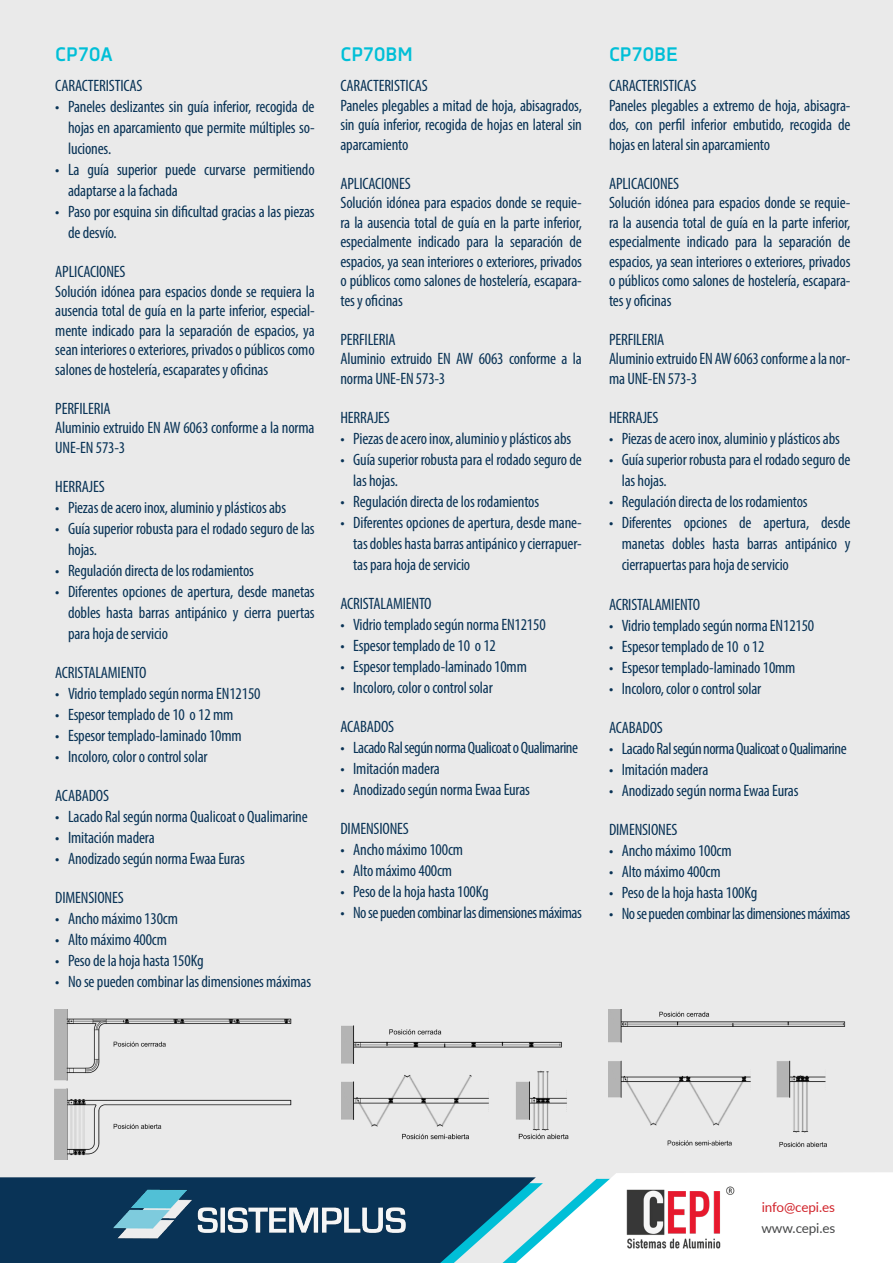
<style>
.page{position:relative;width:893px;height:1263px;background:#fff}
.page>*{position:absolute;margin:0;border:0;box-sizing:border-box;transform-origin:0 0}
.t1{font:700 19.5px "Decima Nova Pro";color:#00bfd7}
.Estilo_de_párrafo_1{font:condensed 16.5px/19.5px "Myriad Pro";letter-spacing:-.01em;color:#093356;text-align:justify}
.Estilo_de_párrafo_1-2{font:condensed 16.5px "Myriad Pro";letter-spacing:-.03em;color:#093356}
.Estilo_de_párrafo_1-3{font:13.5px "Lato";letter-spacing:-.01em;color:#d1232a}
.Estilo_de_párrafo_1-4{font:13.5px "Lato";letter-spacing:-.01em;color:#464748}
</style>
<div class="page">
<div style="left:1px;top:0;width:892px;height:1263px;background:#eaeaea"></div>
<img style="left:55px;top:1009px;width:237px;height:151px">
<img style="left:341px;top:1025px;width:228px;height:115px">
<img style="left:608px;top:1009px;width:238px;height:138px">
<svg style="left:0;top:1172px;width:893px;height:91px;background:#a1b8c4"></svg>
<img style="left:621px;top:1183px;width:117px;height:69px">
<img style="left:94px;top:1172px;width:329px;height:91px">
<p class="t1" style="left:55px;top:43px;width:59px">CP70A</p>
<p class="t1" style="left:340px;top:43px;width:74px">CP70BM</p>
<p class="t1" style="left:609px;top:43px;width:70px">CP70BE</p>
<p class="Estilo_de_párrafo_1" style="left:55px;top:76px;width:89px">CARACTERISTICAS</p>
<p class="Estilo_de_párrafo_1" style="left:68px;top:96px;width:248px;line-height:21px;text-indent:-13px">• Paneles deslizantes sin guía inferior, recogida de hojas en aparcamiento que permite múltiples so&shy;luciones.</p>
<p class="Estilo_de_párrafo_1" style="left:68px;top:159px;width:248px;line-height:21px;text-indent:-13px">• La guía superior puede curvarse permitiendo adaptarse a la fachada</p>
<p class="Estilo_de_párrafo_1" style="left:68px;top:201px;width:248px;line-height:21px;text-indent:-13px">• Paso por esquina sin dificultad gracias a las piezas de desvío.</p>
<p class="Estilo_de_párrafo_1" style="left:55px;top:262px;width:72px">APLICACIONES</p>
<p class="Estilo_de_párrafo_1" style="left:55px;top:281px;width:261px">Solución idónea para espacios donde se requiera la ausencia total de guía en la parte inferior, especial&shy;mente indicado para la separación de espacios, ya sean interiores o exteriores, privados o públicos como salones de hostelería, escaparates y oficinas</p>
<p class="Estilo_de_párrafo_1" style="left:55px;top:398px;width:57px">PERFILERIA</p>
<p class="Estilo_de_párrafo_1" style="left:55px;top:418px;width:261px">Aluminio extruido EN AW 6063 conforme a la norma<br>UNE-EN 573-3</p>
<p class="Estilo_de_párrafo_1" style="left:55px;top:476px;width:51px">HERRAJES</p>
<p class="Estilo_de_párrafo_1" style="left:55px;top:497px;width:232px">• Piezas de acero inox, aluminio y plásticos abs</p>
<p class="Estilo_de_párrafo_1" style="left:68px;top:517px;width:248px;line-height:21px;text-indent:-13px">• Guía superior robusta para el rodado seguro de las hojas.</p>
<p class="Estilo_de_párrafo_1" style="left:55px;top:560px;width:200px">• Regulación directa de los rodamientos</p>
<p class="Estilo_de_párrafo_1" style="left:68px;top:580px;width:248px;line-height:21px;text-indent:-13px">• Diferentes opciones de apertura, desde manetas dobles hasta barras antipánico y cierra puertas para hoja de servicio</p>
<p class="Estilo_de_párrafo_1" style="left:55px;top:662px;width:93px">ACRISTALAMIENTO</p>
<p class="Estilo_de_párrafo_1" style="left:55px;top:683px;width:207px">• Vidrio templado según norma EN12150</p>
<p class="Estilo_de_párrafo_1" style="left:55px;top:704px;width:180px">• Espesor templado de 10 o 12 mm</p>
<p class="Estilo_de_párrafo_1" style="left:55px;top:725px;width:188px">• Espesor templado-laminado 10mm</p>
<p class="Estilo_de_párrafo_1" style="left:55px;top:746px;width:154px">• Incoloro, color o control solar</p>
<p class="Estilo_de_párrafo_1" style="left:55px;top:785px;width:55px">ACABADOS</p>
<p class="Estilo_de_párrafo_1" style="left:55px;top:806px;width:254px">• Lacado Ral según norma Qualicoat o Qualimarine</p>
<p class="Estilo_de_párrafo_1" style="left:55px;top:827px;width:101px">• Imitación madera</p>
<p class="Estilo_de_párrafo_1" style="left:55px;top:848px;width:191px">• Anodizado según norma Ewaa Euras</p>
<p class="Estilo_de_párrafo_1" style="left:55px;top:887px;width:70px">DIMENSIONES</p>
<p class="Estilo_de_párrafo_1" style="left:55px;top:908px;width:124px">• Ancho máximo 130cm</p>
<p class="Estilo_de_párrafo_1" style="left:55px;top:929px;width:113px">• Alto máximo 400cm</p>
<p class="Estilo_de_párrafo_1" style="left:55px;top:950px;width:150px">• Peso de la hoja hasta 150Kg</p>
<p class="Estilo_de_párrafo_1" style="left:55px;top:971px;width:257px">• No se pueden combinar las dimensiones máximas</p>
<p class="Estilo_de_párrafo_1" style="left:340px;top:76px;width:89px">CARACTERISTICAS</p>
<p class="Estilo_de_párrafo_1" style="left:340px;top:95px;width:243px">Paneles plegables a mitad de hoja, abisagrados, sin guía inferior, recogida de hojas en lateral sin aparcamiento</p>
<p class="Estilo_de_párrafo_1" style="left:340px;top:173px;width:72px">APLICACIONES</p>
<p class="Estilo_de_párrafo_1" style="left:340px;top:193px;width:243px">Solución idónea para espacios donde se requie&shy;ra la ausencia total de guía en la parte inferior, especialmente indicado para la separación de espacios, ya sean interiores o exteriores, privados o públicos como salones de hostelería, escapara&shy;tes y oficinas</p>
<p class="Estilo_de_párrafo_1" style="left:340px;top:329px;width:57px">PERFILERIA</p>
<p class="Estilo_de_párrafo_1" style="left:340px;top:349px;width:243px">Aluminio extruido EN AW 6063 conforme a la norma UNE-EN 573-3</p>
<p class="Estilo_de_párrafo_1" style="left:340px;top:407px;width:51px">HERRAJES</p>
<p class="Estilo_de_párrafo_1" style="left:340px;top:428px;width:232px">• Piezas de acero inox, aluminio y plásticos abs</p>
<p class="Estilo_de_párrafo_1" style="left:353px;top:448px;width:230px;line-height:21px;text-indent:-13px">• Guía superior robusta para el rodado seguro de las hojas.</p>
<p class="Estilo_de_párrafo_1" style="left:340px;top:491px;width:200px">• Regulación directa de los rodamientos</p>
<p class="Estilo_de_párrafo_1" style="left:353px;top:511px;width:230px;line-height:21px;text-indent:-13px">• Diferentes opciones de apertura, desde mane&shy;tas dobles hasta barras antipánico y cierrapuer&shy;tas para hoja de servicio</p>
<p class="Estilo_de_párrafo_1" style="left:340px;top:593px;width:93px">ACRISTALAMIENTO</p>
<p class="Estilo_de_párrafo_1" style="left:340px;top:614px;width:207px">• Vidrio templado según norma EN12150</p>
<p class="Estilo_de_párrafo_1" style="left:340px;top:635px;width:157px">• Espesor templado de 10 o 12</p>
<p class="Estilo_de_párrafo_1" style="left:340px;top:656px;width:188px">• Espesor templado-laminado 10mm</p>
<p class="Estilo_de_párrafo_1" style="left:340px;top:677px;width:154px">• Incoloro, color o control solar</p>
<p class="Estilo_de_párrafo_1" style="left:340px;top:716px;width:55px">ACABADOS</p>
<p class="Estilo_de_párrafo_1-2" style="left:340px;top:737px;width:239px">• Lacado Ral según norma Qualicoat o Qualimarine</p>
<p class="Estilo_de_párrafo_1" style="left:340px;top:758px;width:101px">• Imitación madera</p>
<p class="Estilo_de_párrafo_1" style="left:340px;top:779px;width:191px">• Anodizado según norma Ewaa Euras</p>
<p class="Estilo_de_párrafo_1" style="left:340px;top:818px;width:70px">DIMENSIONES</p>
<p class="Estilo_de_párrafo_1" style="left:340px;top:839px;width:124px">• Ancho máximo 100cm</p>
<p class="Estilo_de_párrafo_1" style="left:340px;top:860px;width:113px">• Alto máximo 400cm</p>
<p class="Estilo_de_párrafo_1" style="left:340px;top:881px;width:150px">• Peso de la hoja hasta 100Kg</p>
<p class="Estilo_de_párrafo_1-2" style="left:340px;top:902px;width:243px">• No se pueden combinar las dimensiones máximas</p>
<p class="Estilo_de_párrafo_1" style="left:609px;top:76px;width:89px">CARACTERISTICAS</p>
<p class="Estilo_de_párrafo_1" style="left:609px;top:95px;width:243px">Paneles plegables a extremo de hoja, abisagra&shy;dos, con perfil inferior embutido, recogida de hojas en lateral sin aparcamiento</p>
<p class="Estilo_de_párrafo_1" style="left:609px;top:173px;width:72px">APLICACIONES</p>
<p class="Estilo_de_párrafo_1" style="left:609px;top:193px;width:243px">Solución idónea para espacios donde se requie&shy;ra la ausencia total de guía en la parte inferior, especialmente indicado para la separación de espacios, ya sean interiores o exteriores, privados o públicos como salones de hostelería, escapara&shy;tes y oficinas</p>
<p class="Estilo_de_párrafo_1" style="left:609px;top:329px;width:57px">PERFILERIA</p>
<p class="Estilo_de_párrafo_1" style="left:609px;top:349px;width:243px">Aluminio extruido EN AW 6063 conforme a la nor&shy;ma UNE-EN 573-3</p>
<p class="Estilo_de_párrafo_1" style="left:609px;top:407px;width:51px">HERRAJES</p>
<p class="Estilo_de_párrafo_1" style="left:609px;top:428px;width:232px">• Piezas de acero inox, aluminio y plásticos abs</p>
<p class="Estilo_de_párrafo_1" style="left:622px;top:448px;width:230px;line-height:21px;text-indent:-13px">• Guía superior robusta para el rodado seguro de las hojas.</p>
<p class="Estilo_de_párrafo_1" style="left:609px;top:491px;width:200px">• Regulación directa de los rodamientos</p>
<p class="Estilo_de_párrafo_1" style="left:622px;top:511px;width:230px;line-height:21px;text-indent:-13px">• Diferentes opciones de apertura, desde manetas dobles hasta barras antipánico y cierrapuertas para hoja de servicio</p>
<p class="Estilo_de_párrafo_1" style="left:609px;top:595px;width:93px">ACRISTALAMIENTO</p>
<p class="Estilo_de_párrafo_1" style="left:609px;top:616px;width:207px">• Vidrio templado según norma EN12150</p>
<p class="Estilo_de_párrafo_1" style="left:609px;top:637px;width:157px">• Espesor templado de 10 o 12</p>
<p class="Estilo_de_párrafo_1" style="left:609px;top:658px;width:188px">• Espesor templado-laminado 10mm</p>
<p class="Estilo_de_párrafo_1" style="left:609px;top:679px;width:154px">• Incoloro, color o control solar</p>
<p class="Estilo_de_párrafo_1" style="left:609px;top:718px;width:55px">ACABADOS</p>
<p class="Estilo_de_párrafo_1-2" style="left:609px;top:739px;width:239px">• Lacado Ral según norma Qualicoat o Qualimarine</p>
<p class="Estilo_de_párrafo_1" style="left:609px;top:760px;width:101px">• Imitación madera</p>
<p class="Estilo_de_párrafo_1" style="left:609px;top:781px;width:191px">• Anodizado según norma Ewaa Euras</p>
<p class="Estilo_de_párrafo_1" style="left:609px;top:820px;width:70px">DIMENSIONES</p>
<p class="Estilo_de_párrafo_1" style="left:609px;top:841px;width:124px">• Ancho máximo 100cm</p>
<p class="Estilo_de_párrafo_1" style="left:609px;top:862px;width:113px">• Alto máximo 400cm</p>
<p class="Estilo_de_párrafo_1" style="left:609px;top:883px;width:150px">• Peso de la hoja hasta 100Kg</p>
<p class="Estilo_de_párrafo_1-2" style="left:609px;top:904px;width:243px">• No se pueden combinar las dimensiones máximas</p>
<p class="Estilo_de_párrafo_1-3" style="left:762px;top:1197px;width:75px">info@cepi.es</p>
<p class="Estilo_de_párrafo_1-4" style="left:761px;top:1218px;width:75px">www.cepi.es</p>
</div>
